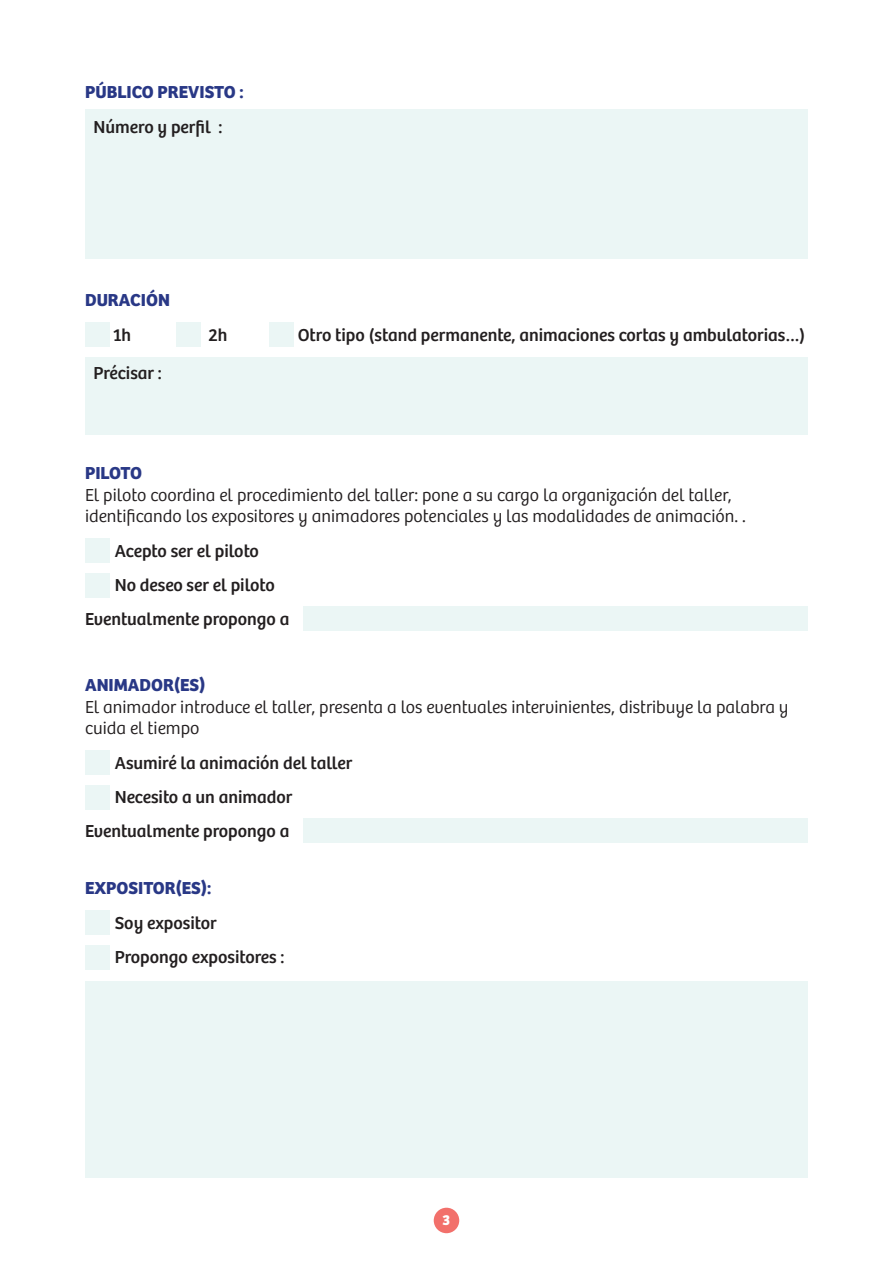
<style>
.page{position:relative;width:893px;height:1263px;background:#fff}
.page>*{position:absolute;margin:0;border:0;box-sizing:border-box;transform-origin:0 0}
.Courant{font:300 18px/21.6px "Bree";color:#231f20}
.Courant-2{font:18px "Bree";color:#231f20}
.Courant-3{font:700 18px "Bree";color:#293886}
.t1{font:700 15px "Bree";color:#fff}
</style>
<div class="page">
<div style="left:85px;top:357px;width:723px;height:78px;background:#ebf6f5"></div>
<div style="left:85px;top:323px;width:24px;height:24px;background:#ebf6f5"></div>
<div style="left:177px;top:323px;width:24px;height:24px;background:#ebf6f5"></div>
<div style="left:270px;top:323px;width:24px;height:24px;background:#ebf6f5"></div>
<div style="left:85px;top:539px;width:24px;height:24px;background:#ebf6f5"></div>
<div style="left:85px;top:573px;width:24px;height:24px;background:#ebf6f5"></div>
<div style="left:303px;top:606px;width:505px;height:25px;background:#ebf6f5"></div>
<div style="left:85px;top:751px;width:24px;height:24px;background:#ebf6f5"></div>
<div style="left:85px;top:785px;width:24px;height:24px;background:#ebf6f5"></div>
<div style="left:303px;top:818px;width:505px;height:25px;background:#ebf6f5"></div>
<div style="left:85px;top:911px;width:24px;height:24px;background:#ebf6f5"></div>
<div style="left:85px;top:945px;width:24px;height:24px;background:#ebf6f5"></div>
<div style="left:85px;top:981px;width:723px;height:197px;background:#ebf6f5"></div>
<div style="left:85px;top:109px;width:723px;height:149px;background:#ebf6f5"></div>
<div style="left:434px;top:1208px;width:25px;height:25px;background:#f2706b;border-radius:50%"></div>
<p class="Courant-3" style="left:85px;top:82px;width:160px">PÚBLICO PREVISTO :</p>
<p class="Courant-2" style="left:94px;top:116px;width:130px">Número y perfil :</p>
<p class="Courant-3" style="left:85px;top:289px;width:86px">DURACIÓN</p>
<p class="Courant-2" style="left:113px;top:324px;width:19px">1h</p>
<p class="Courant-2" style="left:208px;top:324px;width:20px">2h</p>
<p class="Courant-2" style="left:298px;top:324px;width:509px">Otro tipo (stand permanente, animaciones cortas y ambulatorias…)</p>
<p class="Courant-2" style="left:94px;top:363px;width:70px">Précisar :</p>
<p class="Courant-3" style="left:85px;top:462px;width:58px">PILOTO</p>
<p class="Courant" style="left:85px;top:484px;width:662px">El piloto coordina el procedimiento del taller: pone a su cargo la organización del taller, identificando los expositores y animadores potenciales y las modalidades de animación. .</p>
<p class="Courant-2" style="left:115px;top:540px;width:146px">Acepto ser el piloto</p>
<p class="Courant-2" style="left:115px;top:574px;width:162px">No deseo ser el piloto</p>
<p class="Courant-2" style="left:85px;top:609px;width:206px">Eventualmente propongo a</p>
<p class="Courant-3" style="left:85px;top:674px;width:122px">ANIMADOR(ES)</p>
<p class="Courant" style="left:85px;top:696px;width:705px">El animador introduce el taller, presenta a los eventuales intervinientes, distribuye la palabra y cuida el tiempo</p>
<p class="Courant-2" style="left:115px;top:752px;width:239px">Asumiré la animación del taller</p>
<p class="Courant-2" style="left:115px;top:786px;width:179px">Necesito a un animador</p>
<p class="Courant-2" style="left:85px;top:821px;width:206px">Eventualmente propongo a</p>
<p class="Courant-3" style="left:85px;top:877px;width:128px">EXPOSITOR(ES):</p>
<p class="Courant-2" style="left:115px;top:912px;width:103px">Soy expositor</p>
<p class="Courant-2" style="left:115px;top:946px;width:171px">Propongo expositores :</p>
<p class="t1" style="left:443px;top:1211px;width:9px">3</p>
</div>
